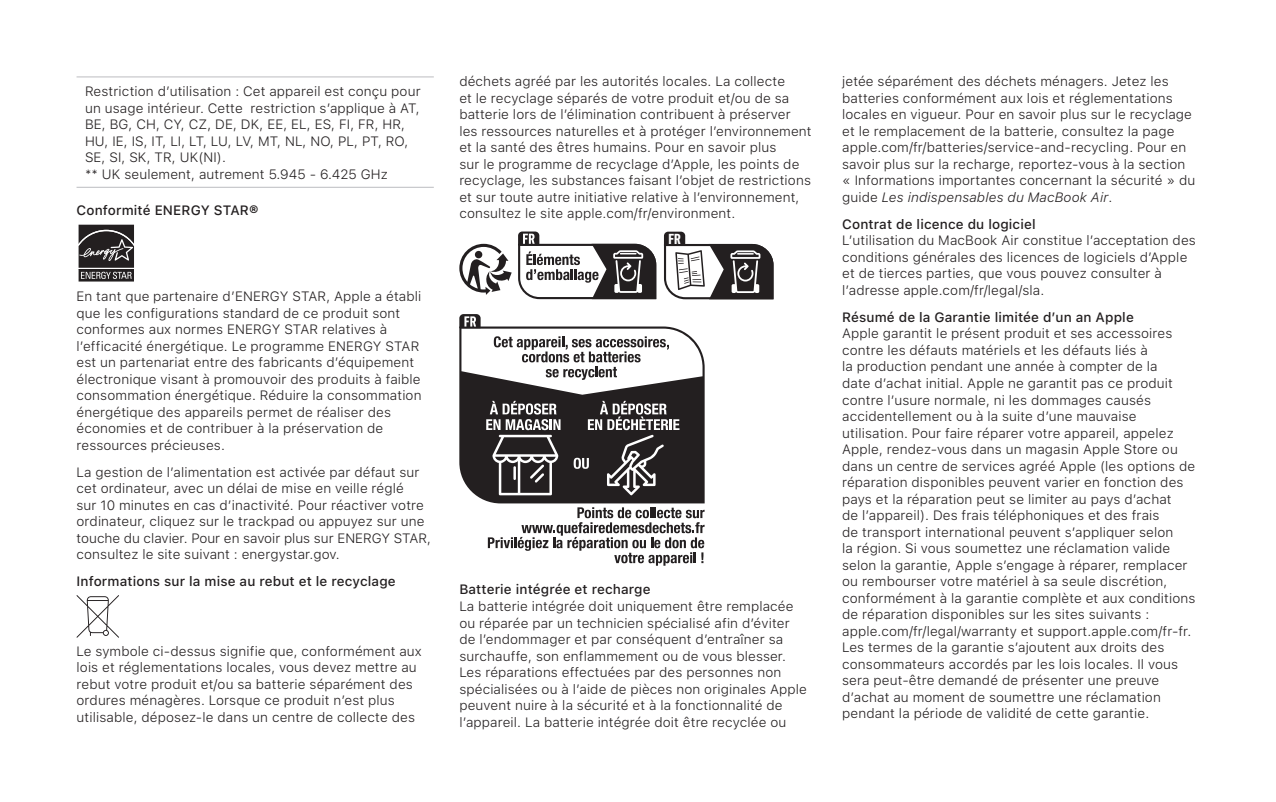
<style>
.page{position:relative;width:1276px;height:802px;background:#fff}
.page>*{position:absolute;margin:0;border:0;box-sizing:border-box;transform-origin:0 0}
.t1{font:700 14.4px "Flama Condensed";color:#fff}
.RCI_Body_First{font:300 13.5px/16.5px "SF Pro Text";letter-spacing:.01em;color:#231f20}
.RCI_Body_Regular{font:300 13.5px/16.5px "SF Pro Text";letter-spacing:.01em;color:#231f20}
.RE-D_Body{font:300 13.5px/16.5px "SF Pro Text";letter-spacing:.01em;color:#231f20}
.RCI_Header{font:500 13.5px "SF Pro Text";letter-spacing:.01em;color:#231f20}
.s1{font-style:italic}
</style>
<div class="page">
<hr style="left:77px;top:76px;width:185px;height:1px;background:#bcbdc0">
<hr style="left:262px;top:76px;width:172px;height:1px;background:#bcbdc0">
<hr style="left:77px;top:187px;width:185px;height:1px;background:#bcbdc0">
<hr style="left:262px;top:187px;width:172px;height:1px;background:#bcbdc0">
<svg style="left:78px;top:224px;width:56px;height:58px;background:#4c494a"></svg>
<svg style="left:77px;top:595px;width:42px;height:42px"></svg>
<svg style="left:459px;top:244px;width:53px;height:51px"></svg>
<svg style="left:518px;top:231px;width:138px;height:68px"></svg>
<svg style="left:664px;top:231px;width:109px;height:68px"></svg>
<svg style="left:459px;top:353px;width:246px;height:150px;background:#2d292a"></svg>
<svg style="left:486px;top:400px;width:75px;height:95px"></svg>
<svg style="left:574px;top:400px;width:105px;height:95px;background:#4b4748"></svg>
<svg style="left:488px;top:507px;width:217px;height:58px"></svg>
<svg style="left:459px;top:314px;width:243px;height:80px"></svg>
<p class="RE-D_Body" style="left:85px;top:83px;width:337px">Restriction d’utilisation : Cet appareil est conçu pour un usage intérieur. Cette restriction s’applique à AT, BE, BG, CH, CY, CZ, DE, DK, EE, EL, ES, FI, FR, HR, HU, IE, IS, IT, LI, LT, LU, LV, MT, NL, NO, PL, PT, RO, SE, SI, SK, TR, UK(NI).</p>
<p class="RE-D_Body" style="left:85px;top:166px;width:304px">** UK seulement, autrement 5.945 - 6.425 GHz</p>
<p class="RCI_Header" style="left:77px;top:202px;width:184px">Conformité ENERGY STAR®</p>
<p class="RCI_Body_First" style="left:77px;top:288px;width:347px">En tant que partenaire d’ENERGY STAR, Apple a établi que les configurations standard de ce produit sont conformes aux normes ENERGY STAR relatives à l’efficacité énergétique. Le programme ENERGY STAR est un partenariat entre des fabricants d’équipement électronique visant à promouvoir des produits à faible consommation énergétique. Réduire la consommation énergétique des appareils permet de réaliser des économies et de contribuer à la préservation de ressources précieuses.</p>
<p class="RCI_Body_Regular" style="left:77px;top:463px;width:356px">La gestion de l’alimentation est activée par défaut sur cet ordinateur, avec un délai de mise en veille réglé<br>sur 10 minutes en cas d’inactivité. Pour réactiver votre ordinateur, cliquez sur le trackpad ou appuyez sur une touche du clavier. Pour en savoir plus sur ENERGY STAR, consultez le site suivant : energystar.gov.</p>
<p class="RCI_Header" style="left:77px;top:573px;width:321px">Informations sur la mise au rebut et le recyclage</p>
<p class="RCI_Body_First" style="left:77px;top:642px;width:347px">Le symbole ci-dessus signifie que, conformément aux lois et réglementations locales, vous devez mettre au rebut votre produit et/ou sa batterie séparément des ordures ménagères. Lorsque ce produit n’est plus utilisable, déposez-le dans un centre de collecte des</p>
<p class="RCI_Body_First" style="left:459px;top:73px;width:354px">déchets agréé par les autorités locales. La collecte<br>et le recyclage séparés de votre produit et/ou de sa batterie lors de l’élimination contribuent à préserver les ressources naturelles et à protéger l’environnement et la santé des êtres humains. Pour en savoir plus<br>sur le programme de recyclage d’Apple, les points de recyclage, les substances faisant l’objet de restrictions et sur toute autre initiative relative à l’environnement, consultez le site apple.com/fr/environment.</p>
<p class="t1" style="left:668px;top:230px;width:14px">FR</p>
<p class="RCI_Header" style="left:459px;top:581px;width:193px">Batterie intégrée et recharge</p>
<p class="RCI_Body_First" style="left:459px;top:597px;width:349px">La batterie intégrée doit uniquement être remplacée ou réparée par un technicien spécialisé afin d’éviter de l’endommager et par conséquent d’entraîner sa surchauffe, son enflammement ou de vous blesser.<br>Les réparations effectuées par des personnes non spécialisées ou à l’aide de pièces non originales Apple peuvent nuire à la sécurité et à la fonctionnalité de l’appareil. La batterie intégrée doit être recyclée ou</p>
<p class="RCI_Body_First" style="left:842px;top:73px;width:355px">jetée séparément des déchets ménagers. Jetez les batteries conformément aux lois et réglementations locales en vigueur. Pour en savoir plus sur le recyclage et le remplacement de la batterie, consultez la page apple.com/fr/batteries/service-and-recycling. Pour en savoir plus sur la recharge, reportez-vous à la section « Informations importantes concernant la sécurité » du guide <span class="s1">Les indispensables du MacBook Air</span>.</p>
<p class="RCI_Header" style="left:842px;top:216px;width:195px">Contrat de licence du logiciel</p>
<p class="RCI_Body_First" style="left:842px;top:232px;width:355px">L’utilisation du MacBook Air constitue l’acceptation des conditions générales des licences de logiciels d’Apple et de tierces parties, que vous pouvez consulter à l’adresse apple.com/fr/legal/sla.</p>
<p class="RCI_Header" style="left:842px;top:309px;width:293px">Résumé de la Garantie limitée d’un an Apple</p>
<p class="RCI_Body_First" style="left:842px;top:325px;width:355px">Apple garantit le présent produit et ses accessoires contre les défauts matériels et les défauts liés à<br>la production pendant une année à compter de la<br>date d’achat initial. Apple ne garantit pas ce produit contre l’usure normale, ni les dommages causés accidentellement ou à la suite d’une mauvaise utilisation. Pour faire réparer votre appareil, appelez Apple, rendez-vous dans un magasin Apple Store ou dans un centre de services agréé Apple (les options de réparation disponibles peuvent varier en fonction des pays et la réparation peut se limiter au pays d’achat<br>de l’appareil). Des frais téléphoniques et des frais<br>de transport international peuvent s’appliquer selon<br>la région. Si vous soumettez une réclamation valide selon la garantie, Apple s’engage à réparer, remplacer ou rembourser votre matériel à sa seule discrétion, conformément à la garantie complète et aux conditions de réparation disponibles sur les sites suivants : apple.com/fr/legal/warranty et support.apple.com/fr-fr.<br>Les termes de la garantie s’ajoutent aux droits des consommateurs accordés par les lois locales. Il vous sera peut-être demandé de présenter une preuve d’achat au moment de soumettre une réclamation pendant la période de validité de cette garantie.</p>
</div>
